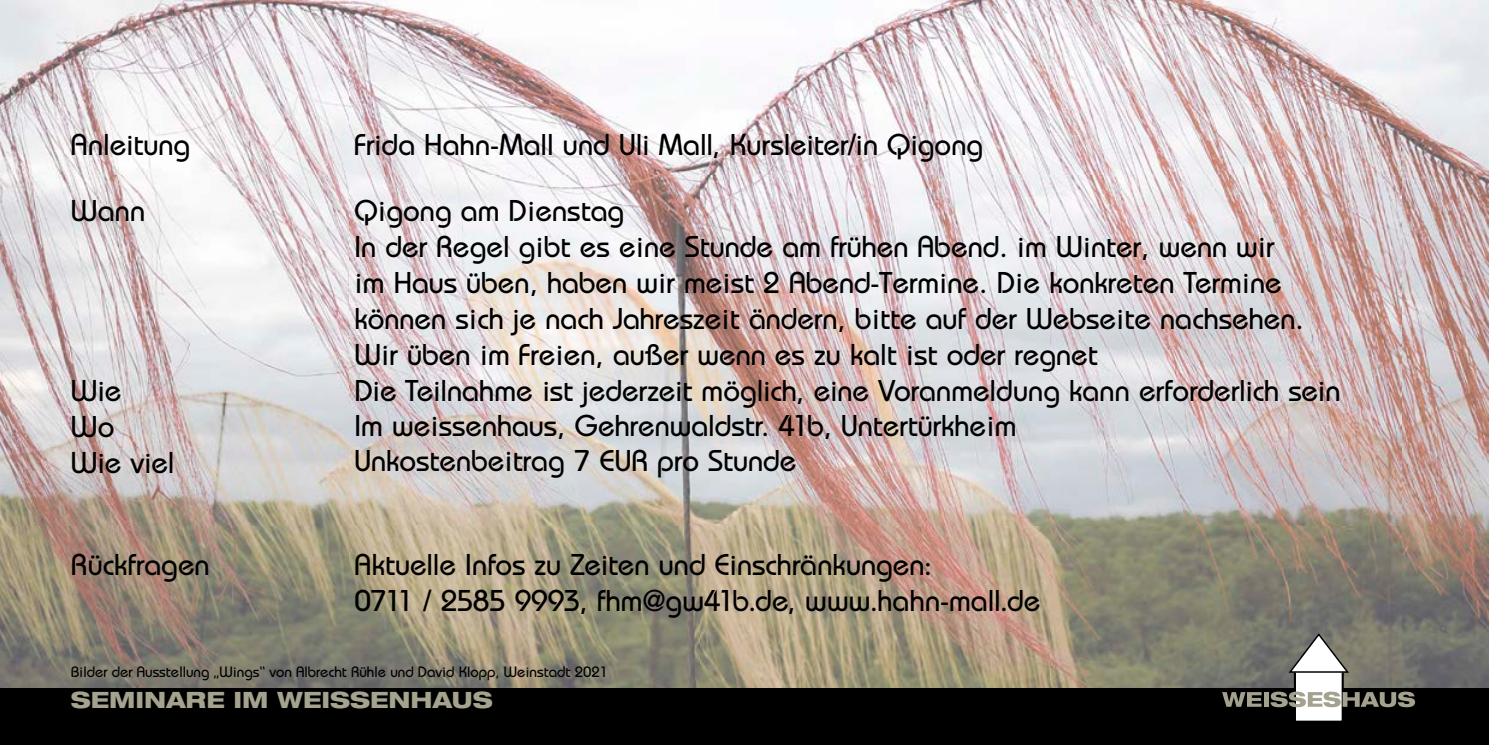
<style>
.page{position:relative;width:1489px;height:745px;background:#fff}
.page>*{position:absolute;margin:0;border:0;box-sizing:border-box;transform-origin:0 0}
.t1{font:500 30px/36px "Bauhaus Std";color:#000}
.t2{font:800 expanded 22.5px "Helvetica Neue LT Std";color:#a5a28e}
.t3{font:500 15px "Bauhaus Std";color:#000}
</style>
<div class="page">
<img style="left:0;top:0;width:1488px;height:688px">
<div style="left:0;top:688px;width:1488px;height:56px;background:#000"></div>
<div style="left:1294px;top:672px;width:48px;height:49px;background:#fff"></div>
<div style="left:1293px;top:671px;width:50px;height:51px;border:2px solid #000"></div>
<svg style="left:1286px;top:632px;width:63px;height:41px"></svg>
<svg style="left:1222px;top:692px;width:39px;height:14px"></svg>
<div style="left:1263px;top:691px;width:5px;height:15px;background:#a4a28e"></div>
<svg style="left:1270px;top:691px;width:144px;height:15px"></svg>
<p class="t1" style="left:71px;top:126px;width:121px">Anleitung</p>
<p class="t1" style="left:354px;top:126px;width:630px">Frida Hahn-Mall und Uli Mall, Kursleiter/in Qigong</p>
<p class="t1" style="left:71px;top:192px;width:76px">Wann</p>
<p class="t1" style="left:354px;top:192px;width:950px">Qigong am Dienstag<br>In der Regel gibt es eine Stunde am frühen Abend. im Winter, wenn wir im Haus üben, haben wir meist 2 Abend-Termine. Die konkreten Termine können sich je nach Jahreszeit ändern, bitte auf der Webseite nachsehen.<br>Wir üben im Freien, außer wenn es zu kalt ist oder regnet</p>
<p class="t1" style="left:71px;top:372px;width:105px">Wie<br>Wo<br>Wie viel</p>
<p class="t1" style="left:354px;top:372px;width:987px;line-height:35px">Die Teilnahme ist jederzeit möglich, eine Voranmeldung kann erforderlich sein<br>Im weissenhaus, Gehrenwaldstr. 41b, Untertürkheim<br>Unkostenbeitrag 7 EUR pro Stunde</p>
<p class="t1" style="left:71px;top:546px;width:140px">Rückfragen</p>
<p class="t1" style="left:354px;top:546px;width:687px">Aktuelle Infos zu Zeiten und Einschränkungen:<br>0711 / 2585 9993, fhm@gw41b.de, www.hahn-mall.de</p>
<p class="t3" style="left:71px;top:663px;width:538px">Bilder der Ausstellung „Wings“ von Albrecht Rühle und David Klopp, Weinstadt 2021</p>
<p class="t2" style="left:71px;top:685px;width:423px">SEMINARE IM WEISSENHAUS</p>
</div>
